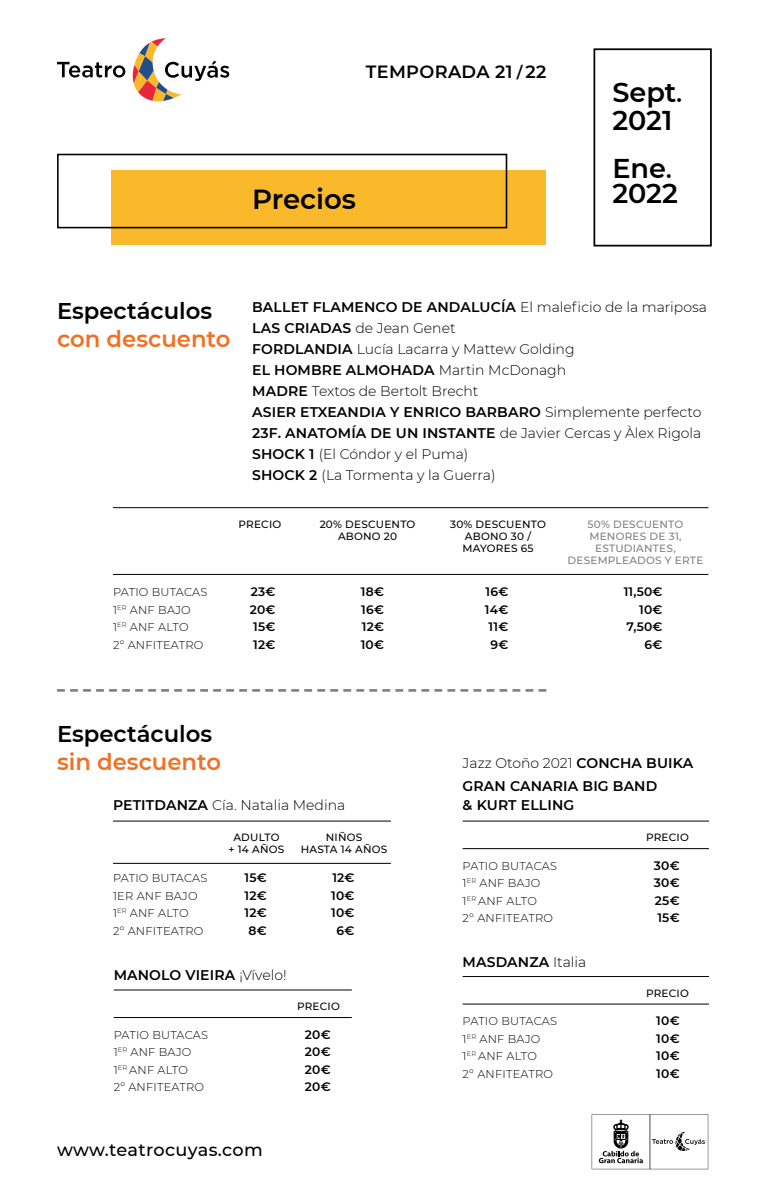
<style>
.page{position:relative;width:769px;height:1203px;background:#fff}
.page>*{position:absolute;margin:0;border:0;box-sizing:border-box;transform-origin:0 0}
.t1{font:600 27.56px "Montserrat";color:#000}
.t2{font:600 27.21px "Montserrat";color:#000}
.t3{font:600 27.12px/27.6px "Montserrat";color:#000}
.t4{font:600 22.75px "Montserrat";color:#000}
.t5{font:600 22.75px "Montserrat";color:#f36f21}
.t6{font:500 17.68px "Montserrat";letter-spacing:.015em;color:#000}
.t7{font:600 17.68px "Montserrat";letter-spacing:.02em;color:#000}
.t8{font:300 14px/21px "Montserrat";color:#000}
.t9{font:600 14px/22.8px "Montserrat";letter-spacing:.01em;color:#000}
.t10{font:600 12.25px "Montserrat";letter-spacing:.02em;color:#000}
.t11{font:300 11.38px "Montserrat";letter-spacing:.02em;color:#000}
.t12{font:500 10.5px "Montserrat";letter-spacing:.02em;color:#000}
.t13{font:500 10.5px/12.2px "Montserrat";letter-spacing:.02em;color:#808080;text-align:center}
.s1{font-size:15.4px}
.s2{font-size:22.66px}
.s3{font-weight:600}
.s4{font-weight:300}
</style>
<div class="page">
<div style="left:112px;top:170px;width:434px;height:75px;background:#fab82b"></div>
<div style="left:57px;top:154px;width:450px;height:74px;border:2px solid #000"></div>
<hr style="left:113px;top:507px;width:595px;height:1px;background:#000">
<hr style="left:113px;top:574px;width:595px;height:1px;background:#000">
<hr style="left:113px;top:821px;width:278px;height:1px;background:#000">
<hr style="left:113px;top:863px;width:278px;height:1px;background:#000">
<svg style="left:57px;top:689px;width:489px;height:3px"></svg>
<hr style="left:114px;top:990px;width:238px;height:1px;background:#000">
<hr style="left:114px;top:1017px;width:238px;height:1px;background:#000">
<hr style="left:463px;top:821px;width:246px;height:1px;background:#000">
<hr style="left:463px;top:848px;width:246px;height:1px;background:#000">
<hr style="left:463px;top:976px;width:246px;height:1px;background:#000">
<hr style="left:463px;top:1004px;width:246px;height:1px;background:#000">
<svg style="left:57px;top:62px;width:68px;height:16px"></svg>
<svg style="left:132px;top:38px;width:97px;height:64px"></svg>
<div style="left:593px;top:48px;width:119px;height:199px;border:2px solid #000"></div>
<svg style="left:592px;top:1114px;width:116px;height:55px"></svg>
<p class="t7" style="left:366px;top:59px;width:182px">TEMPORADA 21 <span class="s1">/</span> 22</p>
<h1 class="t1" style="left:252px;top:179px;width:105px">Precios</h1>
<h3 class="t3" style="left:612px;top:78px;width:71px">Sept<span class="s2">.<br></span>2021</h3>
<h3 class="t3" style="left:612px;top:153px;width:61px">Ene<span class="s2">.</span></h3>
<h2 class="t2" style="left:612px;top:174px;width:67px">2022</h2>
<h3 class="t4" style="left:57px;top:295px;width:157px">Espectáculos</h3>
<h3 class="t5" style="left:57px;top:323px;width:175px">con descuento</h3>
<p class="t8" style="left:252px;top:296px;width:456px"><span class="s3">BALLET FLAMENCO DE ANDALUCÍA</span> El maleficio de la mariposa <span class="s3">LAS CRIADAS</span> de Jean Genet<br><span class="s3">FORDLANDIA</span> Lucía Lacarra y Mattew Golding<br><span class="s3">EL HOMBRE ALMOHADA</span> Martin McDonagh<br><span class="s3">MADRE</span> Textos de Bertolt Brecht<br><span class="s3">ASIER ETXEANDIA Y ENRICO BARBARO</span> Simplemente perfecto <span class="s3">23F. ANATOMÍA DE UN INSTANTE</span> de Javier Cercas y Àlex Rigola <span class="s3">SHOCK 1</span> (El Cóndor y el Puma)<br><span class="s3">SHOCK 2</span> (La Tormenta y la Guerra)</p>
<p class="t12" style="left:239px;top:517px;width:44px">PRECIO</p>
<p class="t12" style="left:320px;top:517px;width:97px">20% DESCUENTO</p>
<p class="t12" style="left:450px;top:517px;width:97px">30% DESCUENTO</p>
<p class="t13" style="left:588px;top:517px;width:97px">50% DESCUENTO</p>
<p class="t12" style="left:338px;top:529px;width:61px">ABONO 20</p>
<p class="t12" style="left:465px;top:529px;width:68px">ABONO 30 /</p>
<p class="t13" style="left:589px;top:530px;width:93px">MENORES DE 31,</p>
<p class="t12" style="left:462px;top:541px;width:72px">MAYORES 65</p>
<p class="t13" style="left:568px;top:542px;width:137px">ESTUDIANTES,<br>DESEMPLEADOS Y ERTE</p>
<p class="t11" style="left:113px;top:584px;width:96px">PATIO BUTACAS</p>
<p class="t10" style="left:251px;top:583px;width:26px">23€</p>
<p class="t10" style="left:361px;top:583px;width:25px">18€</p>
<p class="t10" style="left:485px;top:583px;width:24px">16€</p>
<p class="t10" style="left:624px;top:583px;width:40px">11,50€</p>
<p class="t11" style="left:113px;top:602px;width:79px">1<sup>ER</sup> ANF BAJO</p>
<p class="t10" style="left:250px;top:600px;width:27px">20€</p>
<p class="t10" style="left:361px;top:600px;width:24px">16€</p>
<p class="t10" style="left:485px;top:600px;width:25px">14€</p>
<p class="t10" style="left:639px;top:600px;width:25px">10€</p>
<p class="t11" style="left:113px;top:619px;width:77px">1<sup>ER</sup> ANF ALTO</p>
<p class="t10" style="left:253px;top:618px;width:24px">15€</p>
<p class="t10" style="left:362px;top:618px;width:24px">12€</p>
<p class="t10" style="left:489px;top:618px;width:21px">11€</p>
<p class="t10" style="left:626px;top:618px;width:38px">7,50€</p>
<p class="t11" style="left:113px;top:637px;width:92px">2º ANFITEATRO</p>
<p class="t10" style="left:253px;top:635px;width:24px">12€</p>
<p class="t10" style="left:361px;top:635px;width:25px">10€</p>
<p class="t10" style="left:490px;top:635px;width:19px">9€</p>
<p class="t10" style="left:645px;top:635px;width:20px">6€</p>
<h3 class="t4" style="left:57px;top:718px;width:157px">Espectáculos</h3>
<h3 class="t5" style="left:57px;top:746px;width:166px">sin descuento</h3>
<p class="t8" style="left:113px;top:794px;width:234px"><span class="s3">PETITDANZA</span> Cía. Natalia Medina</p>
<p class="t12" style="left:233px;top:830px;width:48px">ADULTO</p>
<p class="t12" style="left:326px;top:830px;width:38px">NIÑOS</p>
<p class="t12" style="left:228px;top:842px;width:57px">+ 14 AÑOS</p>
<p class="t12" style="left:301px;top:842px;width:88px">HASTA 14 AÑOS</p>
<p class="t11" style="left:113px;top:870px;width:96px">PATIO BUTACAS</p>
<p class="t10" style="left:245px;top:869px;width:24px">15€</p>
<p class="t10" style="left:332px;top:869px;width:24px">12€</p>
<p class="t11" style="left:113px;top:888px;width:86px">1ER ANF BAJO</p>
<p class="t10" style="left:245px;top:886px;width:24px">12€</p>
<p class="t10" style="left:331px;top:886px;width:25px">10€</p>
<p class="t11" style="left:113px;top:905px;width:77px">1<sup>ER</sup> ANF ALTO</p>
<p class="t10" style="left:245px;top:904px;width:24px">12€</p>
<p class="t10" style="left:331px;top:904px;width:25px">10€</p>
<p class="t11" style="left:113px;top:923px;width:92px">2º ANFITEATRO</p>
<p class="t10" style="left:249px;top:921px;width:20px">8€</p>
<p class="t10" style="left:337px;top:921px;width:20px">6€</p>
<p class="t9" style="left:114px;top:963px;width:174px">MANOLO VIEIRA <span class="s4">¡Vívelo!</span></p>
<p class="t12" style="left:297px;top:999px;width:44px">PRECIO</p>
<p class="t11" style="left:114px;top:1027px;width:96px">PATIO BUTACAS</p>
<p class="t10" style="left:305px;top:1026px;width:27px">20€</p>
<p class="t11" style="left:114px;top:1044px;width:79px">1<sup>ER</sup> ANF BAJO</p>
<p class="t10" style="left:305px;top:1043px;width:27px">20€</p>
<p class="t11" style="left:114px;top:1062px;width:76px">1<sup>ER</sup> ANF ALTO</p>
<p class="t10" style="left:305px;top:1061px;width:27px">20€</p>
<p class="t11" style="left:114px;top:1079px;width:92px">2º ANFITEATRO</p>
<p class="t10" style="left:305px;top:1078px;width:27px">20€</p>
<p class="t6" style="left:57px;top:1137px;width:207px">www.teatrocuyas.com</p>
<p class="t9" style="left:463px;top:751px;width:232px"><span class="s4">Jazz Otoño 2021</span> CONCHA BUIKA<br>GRAN CANARIA BIG BAND</p>
<p class="t9" style="left:463px;top:793px;width:113px">&amp; KURT ELLING</p>
<p class="t12" style="left:646px;top:830px;width:44px">PRECIO</p>
<p class="t11" style="left:463px;top:858px;width:96px">PATIO BUTACAS</p>
<p class="t10" style="left:654px;top:857px;width:27px">30€</p>
<p class="t11" style="left:463px;top:875px;width:79px">1<sup>ER</sup> ANF BAJO</p>
<p class="t10" style="left:654px;top:874px;width:27px">30€</p>
<p class="t11" style="left:463px;top:893px;width:76px">1<sup>ER</sup> ANF ALTO</p>
<p class="t10" style="left:655px;top:892px;width:26px">25€</p>
<p class="t11" style="left:463px;top:910px;width:92px">2º ANFITEATRO</p>
<p class="t10" style="left:657px;top:909px;width:24px">15€</p>
<p class="t9" style="left:463px;top:950px;width:125px">MASDANZA <span class="s4">Italia</span></p>
<p class="t12" style="left:646px;top:985px;width:44px">PRECIO</p>
<p class="t11" style="left:463px;top:1013px;width:96px">PATIO BUTACAS</p>
<p class="t10" style="left:656px;top:1012px;width:25px">10€</p>
<p class="t11" style="left:463px;top:1031px;width:79px">1<sup>ER</sup> ANF BAJO</p>
<p class="t10" style="left:656px;top:1030px;width:25px">10€</p>
<p class="t11" style="left:463px;top:1048px;width:76px">1<sup>ER</sup> ANF ALTO</p>
<p class="t10" style="left:656px;top:1047px;width:25px">10€</p>
<p class="t11" style="left:463px;top:1066px;width:92px">2º ANFITEATRO</p>
<p class="t10" style="left:656px;top:1065px;width:25px">10€</p>
</div>
